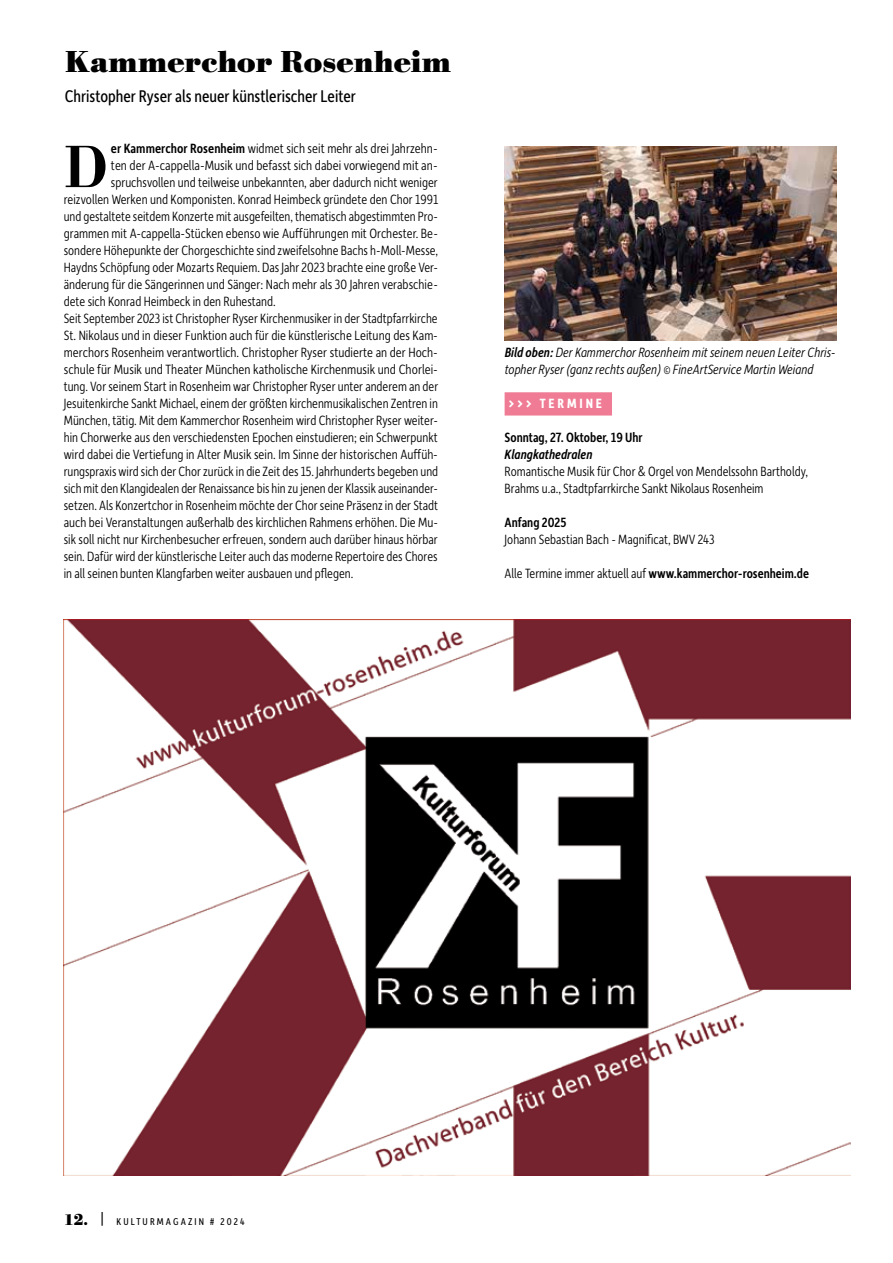
<style>
.page{position:relative;width:893px;height:1263px;background:#fff}
.page>*{position:absolute;margin:0;border:0;box-sizing:border-box;transform-origin:0 0}
.t1{font:500 61.95px "Bodoni URW";color:#000}
.t2{font:700 31.5px "Bodoni URW";letter-spacing:-.005em;color:#000}
.t3{font:18px "Depot New Condensed";color:#000}
.t4{font:300 14.25px/17px "Depot New Condensed";color:#000}
.t5{font:italic 300 14.25px/17px "Depot New Condensed";color:#000}
.t6{font:500 14.25px "Depot New Condensed";color:#000}
.t7{font:italic 500 14.25px "Depot New Condensed";color:#000}
.t8{font:700 14.25px "Depot New Condensed";letter-spacing:.2em;color:#fff}
.t9{font:10.5px "Depot New Condensed";letter-spacing:.2em;color:#000}
.s1{font-weight:500}
.s2{font-weight:300}
.s3{font-family:"Bodoni URW";font-weight:700;font-size:16.5px}
.s4{font-family:"Bodoni URW";font-size:16.5px}
</style>
<div class="page">
<img style="left:505px;top:146px;width:331px;height:194px">
<div style="left:505px;top:392px;width:107px;height:23px;background:#ef7c94"></div>
<img style="left:64px;top:619px;width:786px;height:556px">
<h2 class="t2" style="left:65px;top:44px;width:388px">Kammerchor Rosenheim</h2>
<p class="t3" style="left:65px;top:84px;width:293px">Christopher Ryser als neuer künstlerischer Leiter</p>
<h1 class="t1" style="left:64px;top:130px;width:46px">D</h1>
<p class="t4" style="left:111px;top:139px;width:329px"><span class="s1">er Kammerchor Rosenheim</span> widmet sich seit mehr als drei Jahrzehn-</p>
<p class="t4" style="left:111px;top:156px;width:329px">ten der A-cappella-Musik und befasst sich dabei vorwiegend mit an-</p>
<p class="t4" style="left:111px;top:173px;width:328px">spruchsvollen und teilweise unbekannten, aber dadurch nicht weniger</p>
<p class="t4" style="left:64px;top:190px;width:376px">reizvollen Werken und Komponisten. Konrad Heimbeck gründete den Chor 1991</p>
<p class="t4" style="left:64px;top:207px;width:376px">und gestaltete seitdem Konzerte mit ausgefeilten, thematisch abgestimmten Pro-</p>
<p class="t4" style="left:64px;top:224px;width:376px">grammen mit A-cappella-Stücken ebenso wie Aufführungen mit Orchester. Be-</p>
<p class="t4" style="left:64px;top:241px;width:376px">sondere Höhepunkte der Chorgeschichte sind zweifelsohne Bachs h-Moll-Messe,</p>
<p class="t4" style="left:64px;top:258px;width:376px">Haydns Schöpfung oder Mozarts Requiem. Das Jahr 2023 brachte eine große Ver-</p>
<p class="t4" style="left:64px;top:275px;width:376px">änderung für die Sängerinnen und Sänger: Nach mehr als 30 Jahren verabschie-</p>
<p class="t4" style="left:64px;top:292px;width:213px">dete sich Konrad Heimbeck in den Ruhestand.</p>
<p class="t4" style="left:64px;top:309px;width:375px">Seit September 2023 ist Christopher Ryser Kirchenmusiker in der Stadtpfarrkirche</p>
<p class="t4" style="left:64px;top:326px;width:376px">St. Nikolaus und in dieser Funktion auch für die künstlerische Leitung des Kam-</p>
<p class="t4" style="left:64px;top:343px;width:376px">merchors Rosenheim verantwortlich. Christopher Ryser studierte an der Hoch-</p>
<p class="t4" style="left:64px;top:360px;width:376px">schule für Musik und Theater München katholische Kirchenmusik und Chorlei-</p>
<p class="t4" style="left:64px;top:377px;width:376px">tung. Vor seinem Start in Rosenheim war Christopher Ryser unter anderem an der</p>
<p class="t4" style="left:64px;top:394px;width:376px">Jesuitenkirche Sankt Michael, einem der größten kirchenmusikalischen Zentren in</p>
<p class="t4" style="left:64px;top:411px;width:376px">München, tätig. Mit dem Kammerchor Rosenheim wird Christopher Ryser weiter-</p>
<p class="t4" style="left:64px;top:428px;width:375px">hin Chorwerke aus den verschiedensten Epochen einstudieren; ein Schwerpunkt</p>
<p class="t4" style="left:64px;top:445px;width:376px">wird dabei die Vertiefung in Alter Musik sein. Im Sinne der historischen Auffüh-</p>
<p class="t4" style="left:64px;top:462px;width:376px">rungspraxis wird sich der Chor zurück in die Zeit des 15. Jahrhunderts begeben und</p>
<p class="t4" style="left:64px;top:479px;width:376px">sich mit den Klangidealen der Renaissance bis hin zu jenen der Klassik auseinander-</p>
<p class="t4" style="left:64px;top:496px;width:376px">setzen. Als Konzertchor in Rosenheim möchte der Chor seine Präsenz in der Stadt</p>
<p class="t4" style="left:64px;top:513px;width:376px">auch bei Veranstaltungen außerhalb des kirchlichen Rahmens erhöhen. Die Mu-</p>
<p class="t4" style="left:64px;top:530px;width:375px">sik soll nicht nur Kirchenbesucher erfreuen, sondern auch darüber hinaus hörbar</p>
<p class="t4" style="left:64px;top:547px;width:375px">sein. Dafür wird der künstlerische Leiter auch das moderne Repertoire des Chores</p>
<p class="t4" style="left:64px;top:565px;width:291px">in all seinen bunten Klangfarben weiter ausbauen und pflegen.</p>
<p class="t5" style="left:505px;top:343px;width:332px"><span class="s1">Bild oben:</span> Der Kammerchor Rosenheim mit seinem neuen Leiter Chris&shy;topher Ryser (ganz rechts außen) © FineArtService Martin Weiand</p>
<p class="t8" style="left:509px;top:394px;width:95px">&gt;&gt;&gt; TERMINE</p>
<p class="t6" style="left:505px;top:428px;width:139px">Sonntag, 27. Oktober, 19 Uhr</p>
<p class="t7" style="left:505px;top:445px;width:90px">Klangkathedralen</p>
<p class="t4" style="left:505px;top:462px;width:305px">Romantische Musik für Chor &amp; Orgel von Mendelssohn Bartholdy,<br>Brahms u.a., Stadtpfarrkirche Sankt Nikolaus Rosenheim</p>
<p class="t6" style="left:505px;top:513px;width:63px">Anfang 2025</p>
<p class="t4" style="left:505px;top:531px;width:212px">Johann Sebastian Bach - Magnificat, BWV 243</p>
<p class="t6" style="left:505px;top:564px;width:306px"><span class="s2">Alle Termine immer aktuell auf</span> www.kammerchor-rosenheim.de</p>
<p class="t9" style="left:64px;top:1214px;width:183px"><span class="s3">12.</span> <span class="s4">|</span> KULTURMAGAZIN # 2024</p>
</div>
